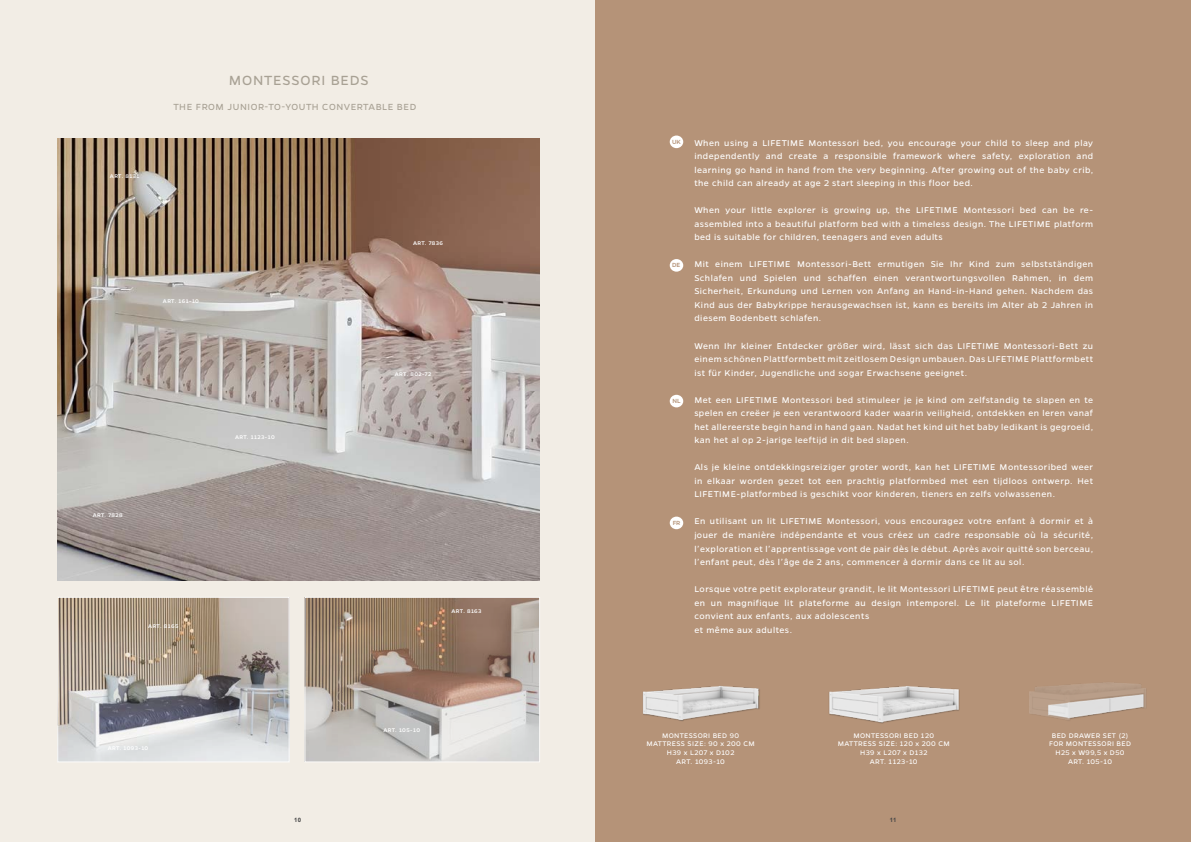
<style>
.page{position:relative;width:1191px;height:842px;background:#fff}
.page>*{position:absolute;margin:0;border:0;box-sizing:border-box;transform-origin:0 0}
.t1{font:15px "Gentona";letter-spacing:.055em;color:#a8a194}
.t2{font:10px "Gentona";letter-spacing:.055em;color:#a8a194}
.t3{font:9.5px/13.5px "Gentona";letter-spacing:.05em;color:#fff;text-align:justify}
.t4{font:7.6px/8.8px "Gentona";letter-spacing:.05em;color:#fff;text-align:center}
.t5{font:500 6.8px "Gentona";letter-spacing:-.025em;color:#b59378}
.t6{font:500 6px "Gentona";letter-spacing:.07em;color:#fff}
.t7{font:700 6px "Arial";color:#474747}
</style>
<div class="page">
<div style="left:0;top:0;width:596px;height:842px;background:#f2ede5"></div>
<div style="left:595px;top:0;width:596px;height:842px;background:#b59378"></div>
<img style="left:307px;top:599px;width:231px;height:161px">
<div style="left:305px;top:597px;width:235px;height:165px;border:1px solid #fff"></div>
<img style="left:60px;top:599px;width:227px;height:161px">
<div style="left:58px;top:597px;width:231px;height:165px;border:1px solid #fff"></div>
<img style="left:58px;top:139px;width:482px;height:442px">
<img style="left:1029px;top:682px;width:117px;height:38px">
<img style="left:643px;top:686px;width:117px;height:35px">
<img style="left:829px;top:686px;width:131px;height:38px">
<div style="left:669px;top:136px;width:14px;height:12px;background:#fff;border-radius:50%"></div>
<div style="left:669px;top:259px;width:14px;height:13px;background:#fff;border-radius:50%"></div>
<div style="left:669px;top:395px;width:14px;height:12px;background:#fff;border-radius:50%"></div>
<div style="left:669px;top:517px;width:14px;height:12px;background:#fff;border-radius:50%"></div>
<h1 class="t1" style="left:229px;top:72px;width:141px">MONTESSORI BEDS</h1>
<p class="t2" style="left:173px;top:101px;width:244px">THE FROM JUNIOR-TO-YOUTH CONVERTABLE BED</p>
<p class="t6" style="left:110px;top:172px;width:31px">ART. 8131</p>
<p class="t6" style="left:163px;top:298px;width:37px">ART. 161-10</p>
<p class="t6" style="left:413px;top:240px;width:32px">ART. 7836</p>
<p class="t6" style="left:235px;top:434px;width:41px">ART. 1123-10</p>
<p class="t6" style="left:395px;top:371px;width:38px">ART. 802-72</p>
<p class="t6" style="left:93px;top:511px;width:31px">ART. 7828</p>
<p class="t6" style="left:148px;top:623px;width:32px">ART. 8165</p>
<p class="t6" style="left:451px;top:608px;width:31px">ART. 8163</p>
<p class="t6" style="left:108px;top:745px;width:42px">ART. 1093-10</p>
<p class="t6" style="left:383px;top:726px;width:38px">ART. 105-10</p>
<p class="t5" style="left:672px;top:138px;width:10px">UK</p>
<p class="t5" style="left:672px;top:261px;width:10px">DE</p>
<p class="t5" style="left:672px;top:397px;width:10px">NL</p>
<p class="t5" style="left:673px;top:519px;width:9px">FR</p>
<p class="t3" style="left:694px;top:136px;width:400px">When using a LIFETIME Montessori bed, you encourage your child to sleep and play independently and create a responsible framework where safety, exploration and learning go hand in hand from the very beginning. After growing out of the baby crib, the child can already at age 2 start sleeping in this floor bed.</p>
<p class="t3" style="left:694px;top:203px;width:400px">When your little explorer is growing up, the LIFETIME Montessori bed can be re&shy;assembled into a beautiful platform bed with a timeless design. The LIFETIME platform bed is suitable for children, teenagers and even adults</p>
<p class="t3" style="left:694px;top:258px;width:400px">Mit einem LIFETIME Montessori-Bett ermutigen Sie Ihr Kind zum selbstständigen Schlafen und Spielen und schaffen einen verantwortungsvollen Rahmen, in dem Sicherheit, Erkundung und Lernen von Anfang an Hand-in-Hand gehen. Nachdem das Kind aus der Babykrippe herausgewachsen ist, kann es bereits im Alter ab 2 Jahren in diesem Bodenbett schlafen.</p>
<p class="t3" style="left:694px;top:339px;width:400px">Wenn Ihr kleiner Entdecker größer wird, lässt sich das LIFETIME Montessori-Bett zu einem schönen Plattformbett mit zeitlosem Design umbauen. Das LIFETIME Plattformbett ist für Kinder, Jugendliche und sogar Erwachsene geeignet.</p>
<p class="t3" style="left:694px;top:393px;width:400px">Met een LIFETIME Montessori bed stimuleer je je kind om zelfstandig te slapen en te spelen en creëer je een verantwoord kader waarin veiligheid, ontdekken en leren vanaf het allereerste begin hand in hand gaan. Nadat het kind uit het baby ledikant is gegroeid, kan het al op 2-jarige leeftijd in dit bed slapen.</p>
<p class="t3" style="left:694px;top:461px;width:400px">Als je kleine ontdekkingsreiziger groter wordt, kan het LIFETIME Montessoribed weer in elkaar worden gezet tot een prachtig platformbed met een tijdloos ontwerp. Het LIFETIME-platformbed is geschikt voor kinderen, tieners en zelfs volwassenen.</p>
<p class="t3" style="left:694px;top:515px;width:400px">En utilisant un lit LIFETIME Montessori, vous encouragez votre enfant à dormir et à jouer de manière indépendante et vous créez un cadre responsable où la sécurité, l’exploration et l’apprentissage vont de pair dès le début. Après avoir quitté son berceau, l’enfant peut, dès l’âge de 2 ans, commencer à dormir dans ce lit au sol.</p>
<p class="t3" style="left:694px;top:582px;width:400px;text-align:left">Lorsque votre petit explorateur grandit, le lit Montessori LIFETIME peut être réassemblé en un magnifique lit plateforme au design intemporel. Le lit plateforme LIFETIME convient aux enfants, aux adolescents<br>et même aux adultes.</p>
<p class="t4" style="left:646px;top:731px;width:110px">MONTESSORI BED 90<br>MATTRESS SIZE: 90 x 200 CM<br>H39 x L207 x D102<br>ART. 1093-10</p>
<p class="t4" style="left:837px;top:731px;width:114px">MONTESSORI BED 120<br>MATTRESS SIZE: 120 x 200 CM<br>H39 x L207 x D132<br>ART. 1123-10</p>
<p class="t4" style="left:1049px;top:731px;width:83px">BED DRAWER SET (2)<br>FOR MONTESSORI BED<br>H25 x W99,5 x D50<br>ART. 105-10</p>
<p class="t7" style="left:294px;top:816px;width:9px">10</p>
<p class="t7" style="left:890px;top:816px;width:8px">11</p>
</div>
